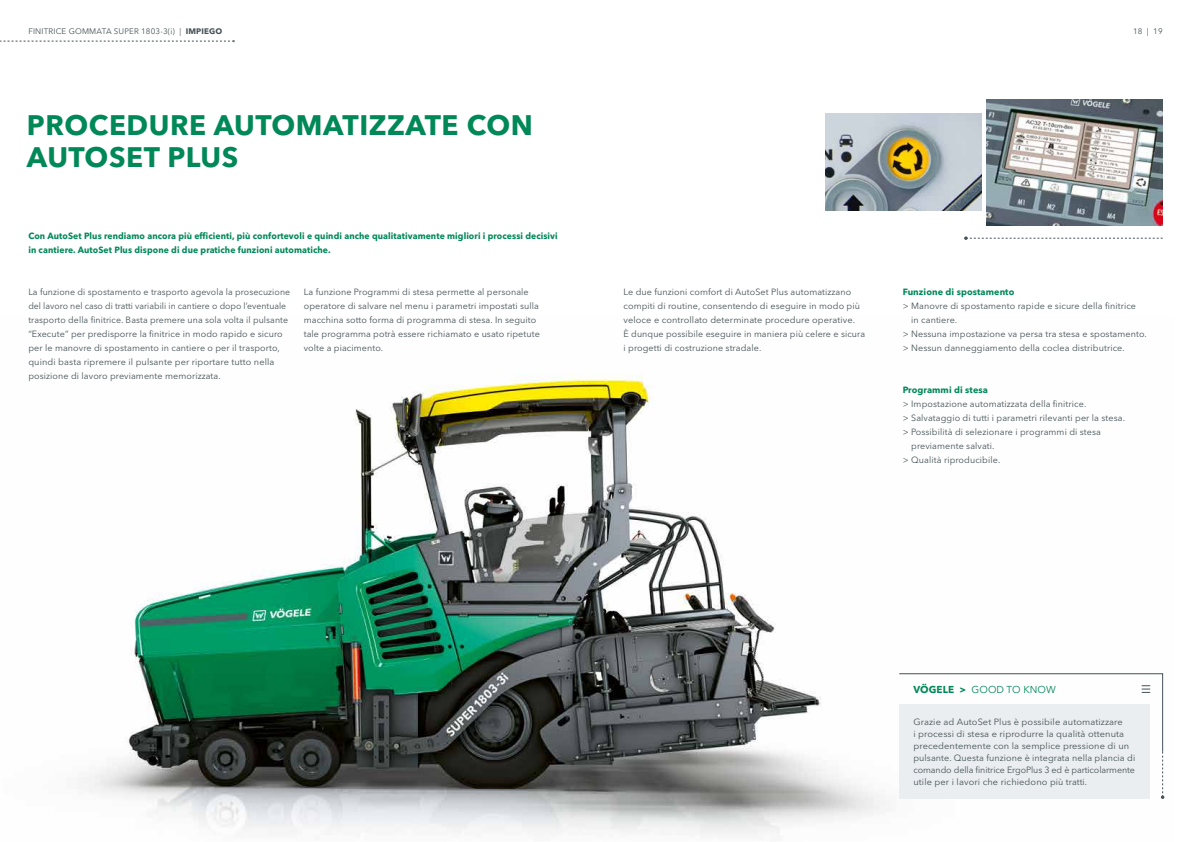
<style>
.page{position:relative;width:1191px;height:842px;background:#fff}
.page>*{position:absolute;margin:0;border:0;box-sizing:border-box;transform-origin:0 0}
.t1{font:700 28px/32px "Avenir Next LT Pro";letter-spacing:.02em;color:#008858}
.t2{font:10px "Avenir Next LT Pro";letter-spacing:.01em;color:#008858}
.t3{font:9px/14px "Avenir Next LT Pro";letter-spacing:.01em;color:#455256}
.t4{font:700 9px/14px "Avenir Next LT Pro";letter-spacing:.01em;color:#008858;scale:.96 1}
.t5{font:700 9px "Avenir Next LT Pro";letter-spacing:.01em;color:#008858}
.t6{font:8px "Avenir Next LT Pro";letter-spacing:.02em;color:#455256}
.s1{font-weight:700}
</style>
<div class="page">
<img style="left:83px;top:374px;width:1082px;height:461px">
<img style="left:825px;top:113px;width:156px;height:98px">
<svg style="left:964px;top:236px;width:198px;height:4px"></svg>
<img style="left:986px;top:99px;width:176px;height:127px">
<svg style="left:898px;top:673px;width:266px;height:126px"></svg>
<svg style="left:0;top:40px;width:235px;height:2px"></svg>
<p class="t6" style="left:28px;top:27px;width:195px">FINITRICE GOMMATA SUPER 1803-3(i) | <span class="s1">IMPIEGO</span></p>
<p class="t6" style="left:1133px;top:27px;width:31px">18 | 19</p>
<h1 class="t1" style="left:27px;top:108px;width:507px">PROCEDURE AUTOMATIZZATE CON<br>AUTOSET PLUS</h1>
<p class="t4" style="left:28px;top:229px;width:553px">Con AutoSet Plus rendiamo ancora più efficienti, più confortevoli e quindi anche qualitativamente migliori i processi decisivi in cantiere. AutoSet Plus dispone di due pratiche funzioni automatiche.</p>
<p class="t3" style="left:28px;top:285px;width:263px">La funzione di spostamento e trasporto agevola la prosecuzione del lavoro nel caso di tratti variabili in cantiere o dopo l’eventuale trasporto della finitrice. Basta premere una sola volta il pulsante “Execute” per predisporre la finitrice in modo rapido e sicuro per le manovre di spostamento in cantiere o per il trasporto, quindi basta ripremere il pulsante per riportare tutto nella posizione di lavoro previamente memorizzata.</p>
<p class="t3" style="left:304px;top:285px;width:238px">La funzione Programmi di stesa permette al personale operatore di salvare nel menu i parametri impostati sulla macchina sotto forma di programma di stesa. In seguito tale programma potrà essere richiamato e usato ripetute volte a piacimento.</p>
<p class="t3" style="left:623px;top:285px;width:243px">Le due funzioni comfort di AutoSet Plus automatizzano compiti di routine, consentendo di eseguire in modo più veloce e controllato determinate procedure operative.<br>È dunque possibile eseguire in maniera più celere e sicura i progetti di costruzione stradale.</p>
<p class="t5" style="left:902px;top:286px;width:113px">Funzione di spostamento</p>
<p class="t3" style="left:902px;top:299px;width:235px">&gt; Manovre di spostamento rapide e sicure della finitrice</p>
<p class="t3" style="left:911px;top:313px;width:48px">in cantiere.</p>
<p class="t3" style="left:902px;top:327px;width:246px">&gt; Nessuna impostazione va persa tra stesa e spostamento.</p>
<p class="t3" style="left:902px;top:341px;width:223px">&gt; Nessun danneggiamento della coclea distributrice.</p>
<p class="t5" style="left:902px;top:384px;width:87px">Programmi di stesa</p>
<p class="t3" style="left:902px;top:397px;width:185px">&gt; Impostazione automatizzata della finitrice.</p>
<p class="t3" style="left:902px;top:411px;width:224px">&gt; Salvataggio di tutti i parametri rilevanti per la stesa.</p>
<p class="t3" style="left:902px;top:425px;width:200px">&gt; Possibilità di selezionare i programmi di stesa</p>
<p class="t3" style="left:911px;top:439px;width:85px">previamente salvati.</p>
<p class="t3" style="left:902px;top:453px;width:99px">&gt; Qualità riproducibile.</p>
<p class="t2" style="left:913px;top:683px;width:144px"><span class="s1">VÖGELE &gt;</span> GOOD TO KNOW</p>
<p class="t3" style="left:913px;top:716px;width:223px;line-height:12px">Grazie ad AutoSet Plus è possibile automatizzare<br>i processi di stesa e riprodurre la qualità ottenuta precedentemente con la semplice pressione di un pulsante. Questa funzione è integrata nella plancia di comando della finitrice ErgoPlus 3 ed è particolarmente utile per i lavori che richiedono più tratti.</p>
</div>
